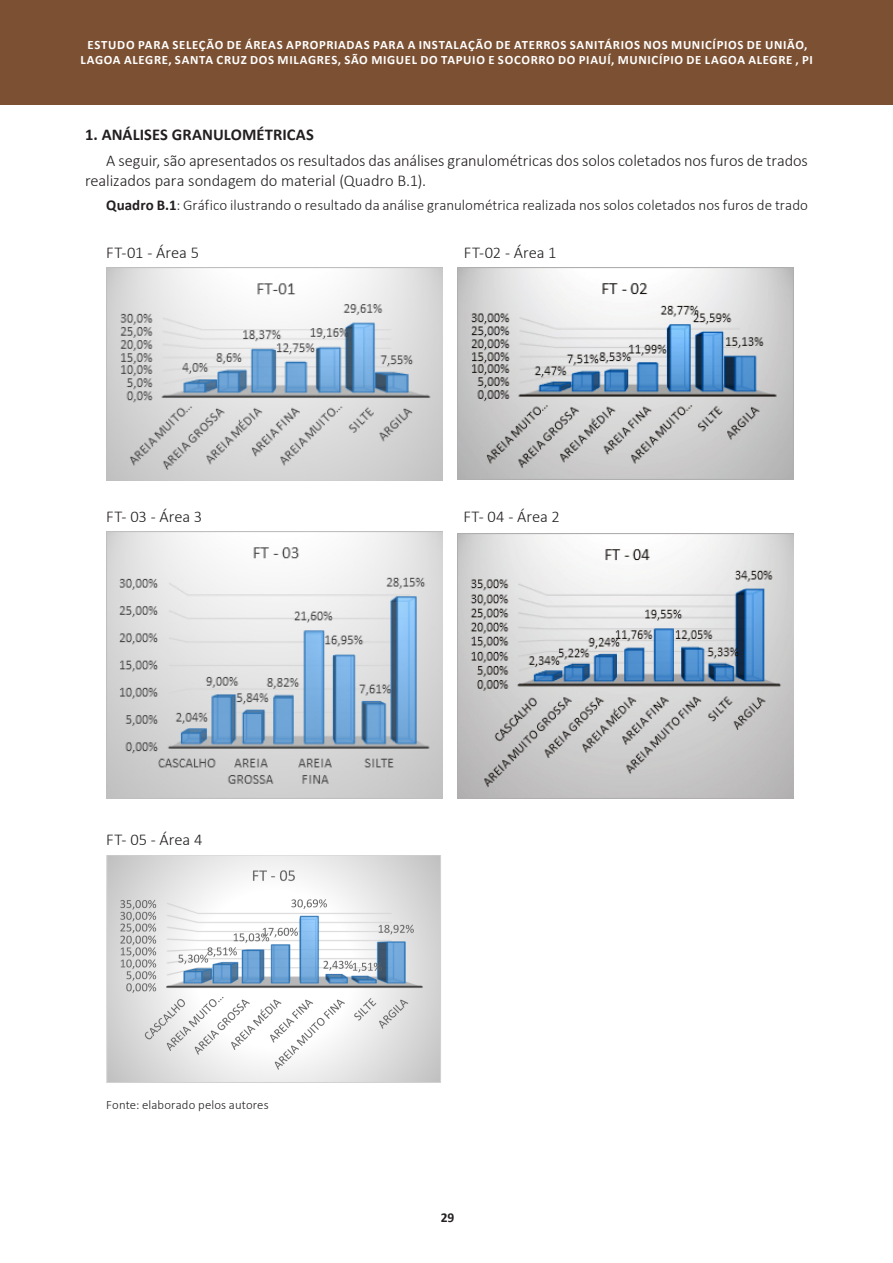
<style>
.page{position:relative;width:893px;height:1263px;background:#fff}
.page>*{position:absolute;margin:0;border:0;box-sizing:border-box;transform-origin:0 0}
.t1{font:300 16.5px/19.8px "Calibri";letter-spacing:-.005em;color:#231f20}
.t2{font:700 16.5px "Calibri";letter-spacing:.005em;color:#231f20}
.t3{font:300 15px "Calibri";color:#231f20}
.t4{font:700 13.5px "Calibri";color:#231f20}
.t5{font:700 12.75px/15.3px "Calibri";letter-spacing:.05em;color:#fff;text-align:center}
.t6{font:300 12.75px "Calibri";letter-spacing:.01em;color:#231f20}
.s1{font-weight:700}
</style>
<div class="page">
<div style="left:0;top:0;width:893px;height:105px;background:#7c5133"></div>
<img style="left:106px;top:267px;width:336px;height:213px">
<img style="left:457px;top:267px;width:336px;height:212px">
<img style="left:106px;top:531px;width:336px;height:267px">
<img style="left:457px;top:533px;width:336px;height:265px">
<img style="left:106px;top:855px;width:335px;height:227px">
<p class="t5" style="left:81px;top:37px;width:734px">ESTUDO PARA SELEÇÃO DE ÁREAS APROPRIADAS PARA A INSTALAÇÃO DE ATERROS SANITÁRIOS NOS MUNICÍPIOS DE UNIÃO,<br>LAGOA ALEGRE, SANTA CRUZ DOS MILAGRES, SÃO MIGUEL DO TAPUIO E SOCORRO DO PIAUÍ, MUNICÍPIO DE LAGOA ALEGRE , PI</p>
<p class="t2" style="left:85px;top:123px;width:230px">1. ANÁLISES GRANULOMÉTRICAS</p>
<p class="t1" style="left:85px;top:151px;width:724px;text-indent:21px">A seguir, são apresentados os resultados das análises granulométricas dos solos coletados nos furos de trados realizados para sondagem do material (Quadro B.1).</p>
<p class="t3" style="left:106px;top:196px;width:703px"><span class="s1">Quadro B.1</span>: Gráfico ilustrando o resultado da análise granulométrica realizada nos solos coletados nos furos de trado</p>
<p class="t1" style="left:106px;top:242px;width:94px">FT-01 - Área 5</p>
<p class="t1" style="left:464px;top:242px;width:94px">FT-02 - Área 1</p>
<p class="t1" style="left:106px;top:506px;width:98px">FT- 03 - Área 3</p>
<p class="t1" style="left:463px;top:506px;width:98px">FT- 04 - Área 2</p>
<p class="t1" style="left:106px;top:830px;width:98px">FT- 05 - Área 4</p>
<p class="t6" style="left:106px;top:1096px;width:164px">Fonte: elaborado pelos autores</p>
<p class="t4" style="left:441px;top:1208px;width:15px">29</p>
</div>
